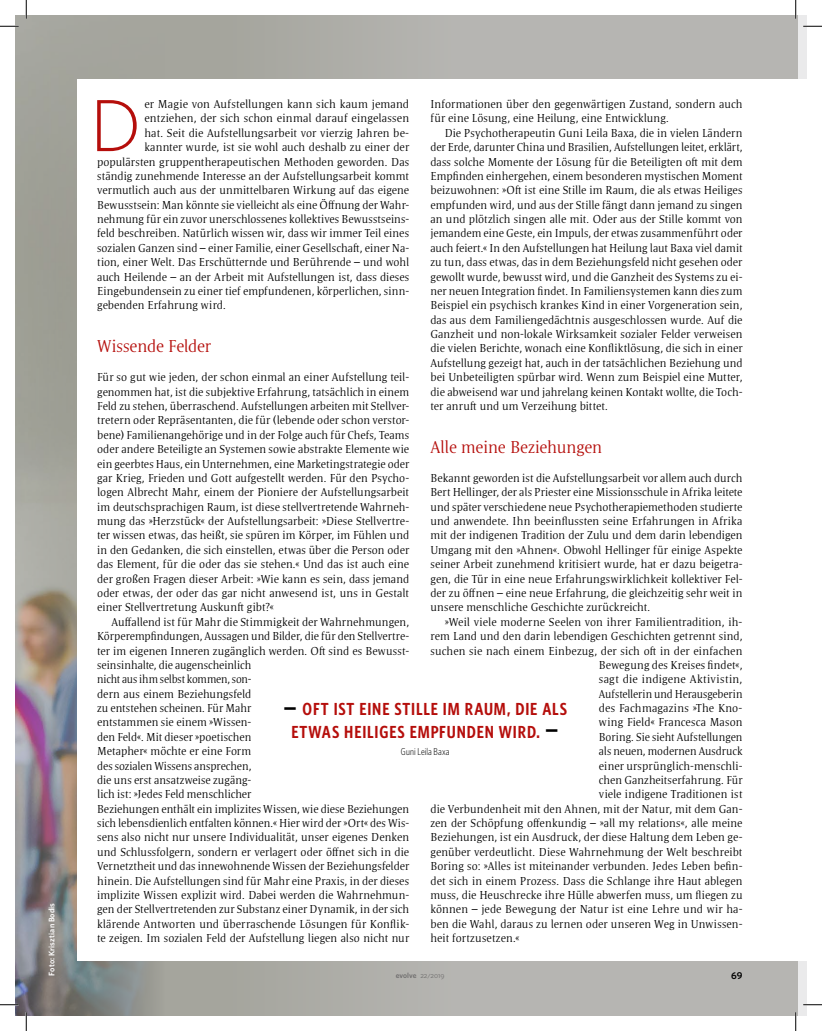
<style>
.page{position:relative;width:822px;height:1031px;background:#fff}
.page>*{position:absolute;margin:0;border:0;box-sizing:border-box;transform-origin:0 0}
.t1{font:300 73.88px "Whitney";color:#b50e0b}
.t2{font:600 17.5px/22.5px "Whitney Condensed";letter-spacing:.05em;color:#b50e0b;text-align:center}
.t3{font:300 17.5px "Satero Serif LT Pro";letter-spacing:-.01em;color:#b50e0b}
.t4{font:300 11.75px/14.4px "Satero Serif LT Pro";letter-spacing:.005em;color:#000;text-align:justify}
.t5{font:300 11.75px "Satero Serif LT Pro";letter-spacing:.005em;color:#000;scale:.96 1}
.t6{font:300 11.75px "Satero Serif LT Pro";letter-spacing:.03em;color:#000}
.t7{font:300 10px "Whitney Condensed";letter-spacing:.01em;color:#000}
.t8{font:600 10px "Whitney";color:#000}
.t9{font:600 8.12px "Whitney";letter-spacing:.015em;color:#fff}
.t10{font:7.5px "Whitney Book SC";color:#706f6f}
.s1{font-family:"Whitney";font-size:25px;color:#000}
.s2{font-family:"Whitney";font-weight:600}
</style>
<div class="page">
<svg style="left:16px;top:16px;width:207px;height:999px;background:#9a9793"></svg>
<div style="left:223px;top:16px;width:583px;height:999px;background:linear-gradient(to right,#aaaaa3,#bcbbb9)"></div>
<div style="left:77px;top:79px;width:729px;height:882px;background:#fff"></div>
<svg style="left:0;top:25px;width:19px;height:2px"></svg>
<svg style="left:803px;top:25px;width:18px;height:2px"></svg>
<svg style="left:0;top:1003px;width:19px;height:2px"></svg>
<svg style="left:803px;top:1003px;width:18px;height:2px"></svg>
<svg style="left:25px;top:0;width:2px;height:19px"></svg>
<svg style="left:25px;top:1012px;width:2px;height:18px"></svg>
<svg style="left:794px;top:0;width:2px;height:19px"></svg>
<svg style="left:794px;top:1012px;width:2px;height:18px"></svg>
<p class="t9" style="left:47px;top:975px;width:74px;rotate:-90deg">Foto: Krisztian Bodis</p>
<p class="t4" style="left:430px;top:97px;width:313px">Informationen über den gegenwärtigen Zustand, sondern auch für eine Lösung, eine Heilung, eine Entwicklung.</p>
<p class="t4" style="left:430px;top:125px;width:313px;text-indent:14px">Die Psychotherapeutin Guni Leila Baxa, die in vielen Ländern der Erde, darunter China und Brasilien, Aufstellungen leitet, erklärt, dass solche Momente der Lösung für die Beteiligten oft mit dem Empfinden einhergehen, einem besonderen mystischen Moment beizuwohnen: »Oft ist eine Stille im Raum, die als etwas Heiliges empfunden wird, und aus der Stille fängt dann jemand zu singen an und plötzlich singen alle mit. Oder aus der Stille kommt von jemandem eine Geste, ein Impuls, der etwas zusammenführt oder auch feiert.« In den Aufstellungen hat Heilung laut Baxa viel damit zu tun, dass etwas, das in dem Beziehungsfeld nicht gesehen oder gewollt wurde, bewusst wird, und die Ganzheit des Systems zu ei&shy;ner neuen Integration findet. In Familiensystemen kann dies zum Beispiel ein psychisch krankes Kind in einer Vorgeneration sein, das aus dem Familiengedächtnis ausgeschlossen wurde. Auf die Ganzheit und non-lokale Wirksamkeit sozialer Felder verweisen die vielen Berichte, wonach eine Konfliktlösung, die sich in einer Aufstellung gezeigt hat, auch in der tatsächlichen Beziehung und bei Unbeteiligten spürbar wird. Wenn zum Beispiel eine Mutter, die abweisend war und jahrelang keinen Kontakt wollte, die Toch&shy;ter anruft und um Verzeihung bittet.</p>
<h2 class="t3" style="left:430px;top:437px;width:173px">Alle meine Beziehungen</h2>
<p class="t4" style="left:430px;top:470px;width:313px">Bekannt geworden ist die Aufstellungsarbeit vor allem auch durch Bert Hellinger, der als Priester eine Missionsschule in Afrika leitete und später verschiedene neue Psychotherapiemethoden studierte und anwendete. Ihn beeinflussten seine Erfahrungen in Afrika mit der indigenen Tradition der Zulu und dem darin lebendigen Umgang mit den »Ahnen«. Obwohl Hellinger für einige Aspekte seiner Arbeit zunehmend kritisiert wurde, hat er dazu beigetra&shy;gen, die Tür in eine neue Erfahrungswirklichkeit kollektiver Fel&shy;der zu öffnen – eine neue Erfahrung, die gleichzeitig sehr weit in unsere menschliche Geschichte zurückreicht.</p>
<p class="t4" style="left:444px;top:614px;width:299px">»Weil viele moderne Seelen von ihrer Familientradition, ih-</p>
<p class="t4" style="left:430px;top:628px;width:313px">rem Land und den darin lebendigen Geschichten getrennt sind,</p>
<p class="t4" style="left:430px;top:643px;width:313px">suchen sie nach einem Einbezug, der sich oft in der einfachen</p>
<p class="t4" style="left:598px;top:657px;width:145px">Bewegung des Kreises findet«,</p>
<p class="t6" style="left:598px;top:672px;width:145px">sagt die indigene Aktivistin,</p>
<p class="t5" style="left:598px;top:686px;width:151px">Aufstellerin und Herausgeberin</p>
<p class="t4" style="left:598px;top:700px;width:145px">des Fachmagazins »The Kno-</p>
<p class="t4" style="left:598px;top:715px;width:145px">wing Field« Francesca Mason</p>
<p class="t4" style="left:598px;top:729px;width:145px">Boring. Sie sieht Aufstellungen</p>
<p class="t4" style="left:598px;top:743px;width:145px">als neuen, modernen Ausdruck</p>
<p class="t4" style="left:598px;top:758px;width:145px">einer ursprünglich-menschli-</p>
<p class="t4" style="left:598px;top:772px;width:145px">chen Ganzheitserfahrung. Für</p>
<p class="t4" style="left:598px;top:787px;width:145px">viele indigene Traditionen ist</p>
<p class="t4" style="left:430px;top:801px;width:313px">die Verbundenheit mit den Ahnen, mit der Natur, mit dem Gan-</p>
<p class="t4" style="left:430px;top:815px;width:313px">zen der Schöpfung offenkundig – »all my relations«, alle meine</p>
<p class="t4" style="left:430px;top:830px;width:313px">Beziehungen, ist ein Ausdruck, der diese Haltung dem Leben ge-</p>
<p class="t4" style="left:430px;top:844px;width:313px">genüber verdeutlicht. Diese Wahrnehmung der Welt beschreibt</p>
<p class="t4" style="left:430px;top:858px;width:313px">Boring so: »Alles ist miteinander verbunden. Jedes Leben befin-</p>
<p class="t4" style="left:430px;top:873px;width:313px">det sich in einem Prozess. Dass die Schlange ihre Haut ablegen</p>
<p class="t4" style="left:430px;top:887px;width:313px">muss, die Heuschrecke ihre Hülle abwerfen muss, um fliegen zu</p>
<p class="t4" style="left:430px;top:902px;width:313px">können – jede Bewegung der Natur ist eine Lehre und wir ha-</p>
<p class="t4" style="left:430px;top:916px;width:313px">ben die Wahl, daraus zu lernen oder unseren Weg in Unwissen-</p>
<p class="t4" style="left:430px;top:930px;width:91px">heit fortzusetzen.«</p>
<h1 class="t1" style="left:90px;top:82px;width:53px">D</h1>
<p class="t4" style="left:144px;top:97px;width:266px">er Magie von Aufstellungen kann sich kaum jemand</p>
<p class="t4" style="left:144px;top:111px;width:266px">entziehen, der sich schon einmal darauf eingelassen</p>
<p class="t4" style="left:144px;top:125px;width:266px">hat. Seit die Aufstellungsarbeit vor vierzig Jahren be-</p>
<p class="t4" style="left:144px;top:140px;width:266px">kannter wurde, ist sie wohl auch deshalb zu einer der</p>
<p class="t4" style="left:97px;top:154px;width:313px">populärsten gruppentherapeutischen Methoden geworden. Das</p>
<p class="t4" style="left:97px;top:168px;width:313px">ständig zunehmende Interesse an der Aufstellungsarbeit kommt</p>
<p class="t4" style="left:97px;top:183px;width:313px">vermutlich auch aus der unmittelbaren Wirkung auf das eigene</p>
<p class="t4" style="left:97px;top:197px;width:313px">Bewusstsein: Man könnte sie vielleicht als eine Öffnung der Wahr-</p>
<p class="t4" style="left:97px;top:212px;width:313px">nehmung für ein zuvor unerschlossenes kollektives Bewusstseins-</p>
<p class="t4" style="left:97px;top:226px;width:313px">feld beschreiben. Natürlich wissen wir, dass wir immer Teil eines</p>
<p class="t4" style="left:97px;top:240px;width:313px">sozialen Ganzen sind – einer Familie, einer Gesellschaft, einer Na-</p>
<p class="t4" style="left:97px;top:255px;width:313px">tion, einer Welt. Das Erschütternde und Berührende – und wohl</p>
<p class="t4" style="left:97px;top:269px;width:313px">auch Heilende – an der Arbeit mit Aufstellungen ist, dass dieses</p>
<p class="t4" style="left:97px;top:283px;width:313px">Eingebundensein zu einer tief empfundenen, körperlichen, sinn-</p>
<p class="t4" style="left:97px;top:298px;width:130px">gebenden Erfahrung wird.</p>
<h2 class="t3" style="left:97px;top:336px;width:115px">Wissende Felder</h2>
<p class="t4" style="left:97px;top:370px;width:313px">Für so gut wie jeden, der schon einmal an einer Aufstellung teil&shy;genommen hat, ist die subjektive Erfahrung, tatsächlich in einem Feld zu stehen, überraschend. Aufstellungen arbeiten mit Stellver&shy;tretern oder Repräsentanten, die für (lebende oder schon verstor&shy;bene) Familienangehörige und in der Folge auch für Chefs, Teams oder andere Beteiligte an Systemen sowie abstrakte Elemente wie ein geerbtes Haus, ein Unternehmen, eine Marketingstrategie oder gar Krieg, Frieden und Gott aufgestellt werden. Für den Psycho&shy;logen Albrecht Mahr, einem der Pioniere der Aufstellungsarbeit im deutschsprachigen Raum, ist diese stellvertretende Wahrneh&shy;mung das »Herzstück« der Aufstellungsarbeit: »Diese Stellvertre&shy;ter wissen etwas, das heißt, sie spüren im Körper, im Fühlen und in den Gedanken, die sich einstellen, etwas über die Person oder das Element, für die oder das sie stehen.« Und das ist auch eine der großen Fragen dieser Arbeit: »Wie kann es sein, dass jemand oder etwas, der oder das gar nicht anwesend ist, uns in Gestalt einer Stellvertretung Auskunft gibt?«</p>
<p class="t4" style="left:97px;top:614px;width:313px;text-align:left;text-indent:14px">Auffallend ist für Mahr die Stimmigkeit der Wahrnehmungen, Körperempfindungen, Aussagen und Bilder, die für den Stellvertre&shy;ter im eigenen Inneren zugänglich werden. Oft sind es Bewusst&shy;seinsinhalte, die augenscheinlich<br>nicht aus ihm selbst kommen, son-<br>dern aus einem Beziehungsfeld<br>zu entstehen scheinen. Für Mahr<br>entstammen sie einem »Wissen-<br>den Feld«. Mit dieser »poetischen<br>Metapher« möchte er eine Form<br>des sozialen Wissens ansprechen,<br>die uns erst ansatzweise zugäng-<br>lich ist: »Jedes Feld menschlicher<br>Beziehungen enthält ein implizites Wissen, wie diese Beziehungen sich lebensdienlich entfalten können.« Hier wird der »Ort« des Wis&shy;sens also nicht nur unsere Individualität, unser eigenes Denken und Schlussfolgern, sondern er verlagert oder öffnet sich in die Vernetztheit und das innewohnende Wissen der Beziehungsfelder hinein. Die Aufstellungen sind für Mahr eine Praxis, in der dieses implizite Wissen explizit wird. Dabei werden die Wahrnehmun&shy;gen der Stellvertretenden zur Substanz einer Dynamik, in der sich klärende Antworten und überraschende Lösungen für Konflik&shy;te zeigen. Im sozialen Feld der Aufstellung liegen also nicht nur</p>
<h2 class="t2" style="left:283px;top:697px;width:285px"><span class="s1">¬</span> OFT IST EINE STILLE IM RAUM, DIE ALS<br>ETWAS HEILIGES EMPFUNDEN WIRD. <span class="s1">¬</span></h2>
<p class="t7" style="left:401px;top:746px;width:50px">Guni Leila Baxa</p>
<p class="t10" style="left:395px;top:971px;width:50px"><span class="s2">evolve</span> 22/2019</p>
<p class="t8" style="left:731px;top:969px;width:13px">69</p>
</div>
